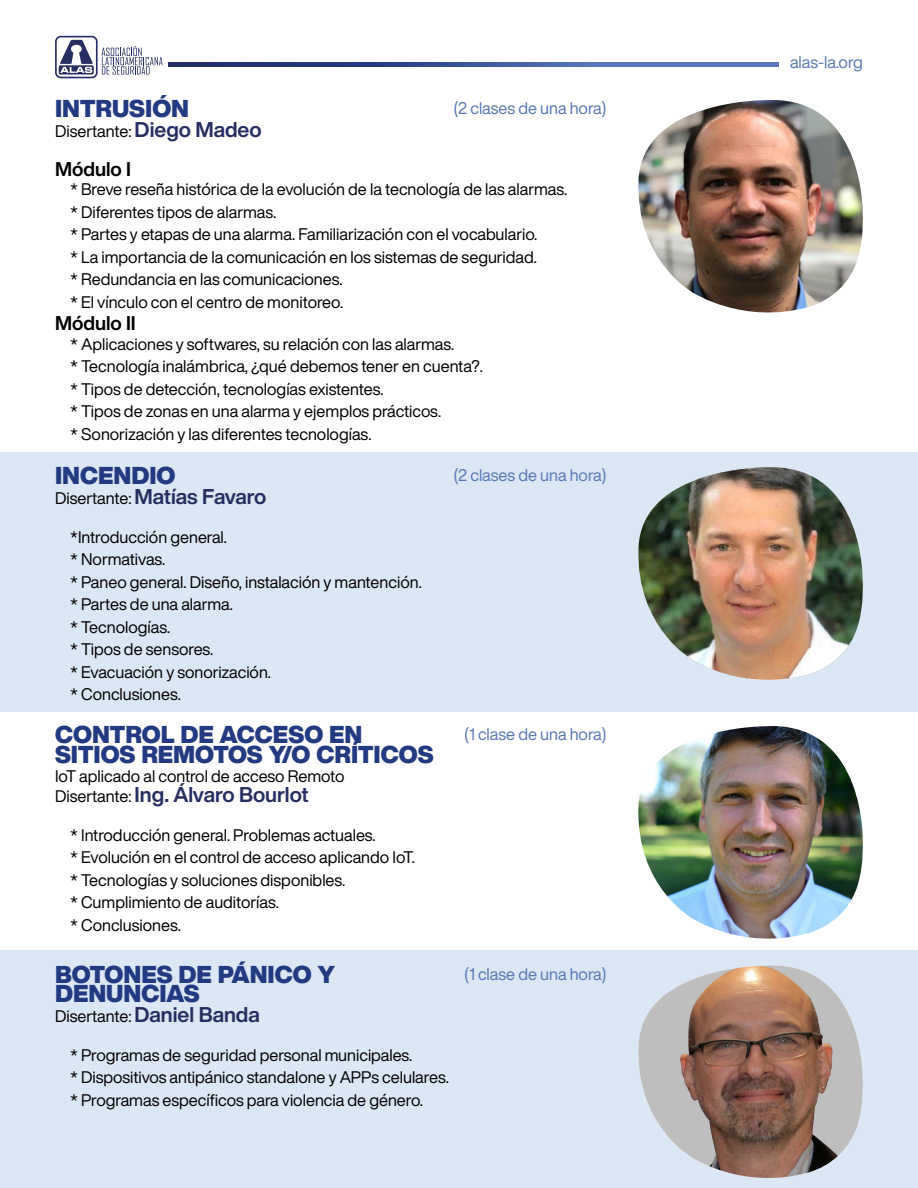
<style>
.page{position:relative;width:918px;height:1188px;background:#fff}
.page>*{position:absolute;margin:0;border:0;box-sizing:border-box;transform-origin:0 0}
.t1{font:900 24px/19.5px "Helvetica Now Display";color:#223a81}
.t2{font:700 21px "Helvetica Now Display";letter-spacing:-.005em;color:#262e61}
.t3{font:700 19.5px "Helvetica Now Display";color:#000}
.t4{font:16.5px/22.5px "Helvetica Now Display";color:#000}
.t5{font:16.5px "Helvetica Now Display";color:#5977b6}
.s1{font-weight:700;font-size:21px;color:#262e61}
.s2{font-weight:400;font-size:16.5px;color:#000}
</style>
<div class="page">
<div style="left:0;top:452px;width:918px;height:260px;background:#dbe7f5"></div>
<div style="left:0;top:951px;width:918px;height:237px;background:#dbe7f5"></div>
<svg style="left:55px;top:36px;width:108px;height:42px"></svg>
<img style="left:638px;top:467px;width:225px;height:213px">
<img style="left:638px;top:965px;width:225px;height:213px">
<img style="left:636px;top:726px;width:230px;height:225px">
<img style="left:638px;top:100px;width:225px;height:213px">
<svg style="left:168px;top:62px;width:610px;height:5px;background:#3d5595"></svg>
<h1 class="t1" style="left:55px;top:99px;width:136px">INTRUSIÓN</h1>
<p class="t4" style="left:55px;top:119px;width:208px">Disertante: <span class="s1">Diego Madeo</span></p>
<p class="t3" style="left:55px;top:155px;width:77px">Módulo I</p>
<p class="t4" style="left:70px;top:178px;width:499px">* Breve reseña histórica de la evolución de la tecnología de las alarmas. * Diferentes tipos de alarmas.<br>* Partes y etapas de una alarma. Familiarización con el vocabulario.<br>* La importancia de la comunicación en los sistemas de seguridad.<br>* Redundancia en las comunicaciones.<br>* El vínculo con el centro de monitoreo.</p>
<p class="t3" style="left:55px;top:310px;width:82px">Módulo II</p>
<p class="t4" style="left:70px;top:332px;width:415px">* Aplicaciones y softwares, su relación con las alarmas.<br>* Tecnología inalámbrica, ¿qué debemos tener en cuenta?. * Tipos de detección, tecnologías existentes.<br>* Tipos de zonas en una alarma y ejemplos prácticos.<br>* Sonorización y las diferentes tecnologías.</p>
<p class="t5" style="left:454px;top:97px;width:154px">(2 clases de una hora)</p>
<h1 class="t1" style="left:55px;top:466px;width:122px">INCENDIO</h1>
<p class="t2" style="left:55px;top:482px;width:213px"><span class="s2">Disertante:</span> Matías Favaro</p>
<p class="t4" style="left:70px;top:526px;width:353px">*Introducción general.<br>* Normativas.<br>* Paneo general. Diseño, instalación y mantención. * Partes de una alarma.<br>* Tecnologías.<br>* Tipos de sensores.<br>* Evacuación y sonorización.<br>* Conclusiones.</p>
<p class="t5" style="left:454px;top:464px;width:154px">(2 clases de una hora)</p>
<h1 class="t1" style="left:55px;top:725px;width:309px">CONTROL DE ACCESO EN</h1>
<p class="t5" style="left:465px;top:723px;width:143px">(1 clase de una hora)</p>
<h1 class="t1" style="left:55px;top:744px;width:380px">SITIOS REMOTOS Y/O CRÍTICOS</h1>
<p class="t4" style="left:55px;top:765px;width:291px">IoT aplicado al control de acceso Remoto</p>
<p class="t2" style="left:55px;top:780px;width:255px"><span class="s2">Disertante:</span> Ing. Álvaro Bourlot</p>
<p class="t4" style="left:70px;top:823px;width:346px">* Introducción general. Problemas actuales.<br>* Evolución en el control de acceso aplicando IoT. * Tecnologías y soluciones disponibles.<br>* Cumplimiento de auditorías.<br>* Conclusiones.</p>
<h1 class="t1" style="left:55px;top:964px;width:281px">BOTONES DE PÁNICO Y<br>DENUNCIAS</h1>
<p class="t4" style="left:55px;top:1004px;width:206px">Disertante: <span class="s1">Daniel Banda</span></p>
<p class="t4" style="left:70px;top:1043px;width:380px">* Programas de seguridad personal municipales.<br>* Dispositivos antipánico standalone y APPs celulares. * Programas específicos para violencia de género.</p>
<p class="t5" style="left:465px;top:962px;width:143px">(1 clase de una hora)</p>
<p class="t5" style="left:790px;top:51px;width:74px">alas-la.org</p>
</div>
